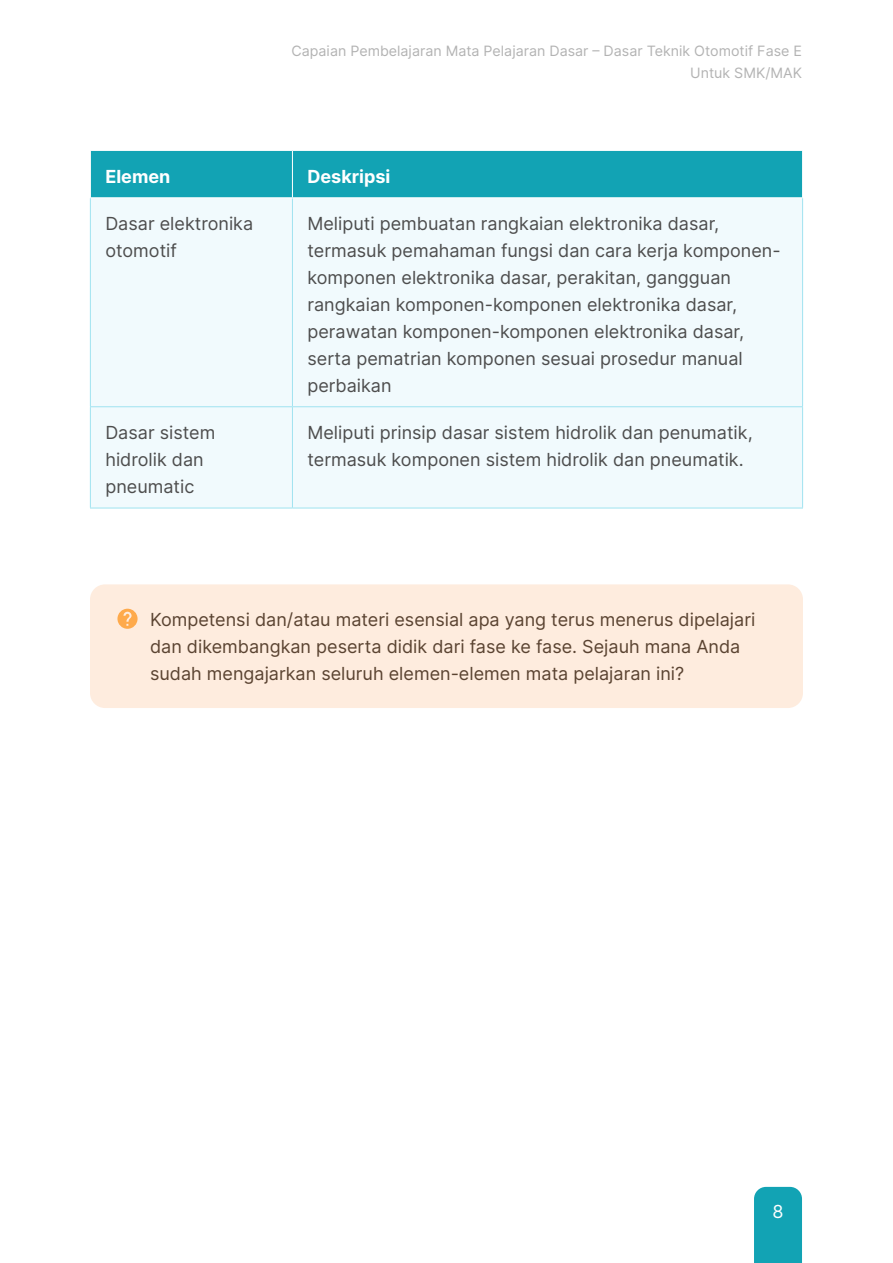
<style>
.page{position:relative;width:893px;height:1263px;background:#fff}
.page>*{position:absolute;margin:0;border:0;box-sizing:border-box;transform-origin:0 0}
.t1{font:18px/26.8px "Inter";color:#4d4d4d}
.Orange{font:18px/26.8px "Inter";color:#5a4331}
.Judul{font:700 18px "Inter";color:#fff}
.t2{font:18px "Inter";color:#fff}
.t3{font:14.25px/22.2px "Inter";color:#b3b3b3;text-align:right}
</style>
<div class="page">
<div style="left:754px;top:1187px;width:48px;height:76px;background:#12a3b4"></div>
<div style="left:90px;top:584px;width:713px;height:124px;background:#feecde;border-radius:15px"></div>
<div style="left:91px;top:151px;width:711px;height:46px;background:#12a3b4"></div>
<div style="left:91px;top:198px;width:711px;height:310px;background:#f1fafd"></div>
<hr style="left:292px;top:151px;width:1px;height:46px;background:#fff">
<hr style="left:292px;top:198px;width:1px;height:208px;background:#a0e3f0">
<hr style="left:90px;top:406px;width:202px;height:1px;background:#a0e3f0">
<hr style="left:292px;top:406px;width:511px;height:1px;background:#a0e3f0">
<hr style="left:292px;top:407px;width:1px;height:101px;background:#a0e3f0">
<hr style="left:90px;top:198px;width:1px;height:208px;background:#a0e3f0">
<hr style="left:802px;top:198px;width:1px;height:208px;background:#a0e3f0">
<hr style="left:90px;top:407px;width:1px;height:101px;background:#a0e3f0">
<hr style="left:802px;top:407px;width:1px;height:101px;background:#a0e3f0">
<hr style="left:90px;top:508px;width:202px;height:1px;background:#a0e3f0">
<hr style="left:292px;top:508px;width:511px;height:1px;background:#a0e3f0">
<svg style="left:117px;top:609px;width:21px;height:20px"></svg>
<p class="t3" style="left:292px;top:39px;width:512px">Capaian Pembelajaran Mata Pelajaran Dasar – Dasar Teknik Otomotif Fase E<br>Untuk SMK/MAK</p>
<p class="Judul" style="left:105px;top:163px;width:67px">Elemen</p>
<p class="Judul" style="left:307px;top:163px;width:85px">Deskripsi</p>
<p class="t1" style="left:105px;top:210px;width:149px">Dasar elektronika otomotif</p>
<p class="t1" style="left:307px;top:210px;width:475px">Meliputi pembuatan rangkaian elektronika dasar, termasuk pemahaman fungsi dan cara kerja komponen&shy;komponen elektronika dasar, perakitan, gangguan rangkaian komponen-komponen elektronika dasar, perawatan komponen-komponen elektronika dasar, serta pematrian komponen sesuai prosedur manual perbaikan</p>
<p class="t1" style="left:105px;top:419px;width:112px">Dasar sistem hidrolik dan pneumatic</p>
<p class="t1" style="left:307px;top:419px;width:447px">Meliputi prinsip dasar sistem hidrolik dan penumatik, termasuk komponen sistem hidrolik dan pneumatik.</p>
<p class="Orange" style="left:150px;top:605px;width:607px">Kompetensi dan/atau materi esensial apa yang terus menerus dipelajari dan dikembangkan peserta didik dari fase ke fase. Sejauh mana Anda sudah mengajarkan seluruh elemen-elemen mata pelajaran ini?</p>
<p class="t2" style="left:772px;top:1198px;width:13px">8</p>
</div>
